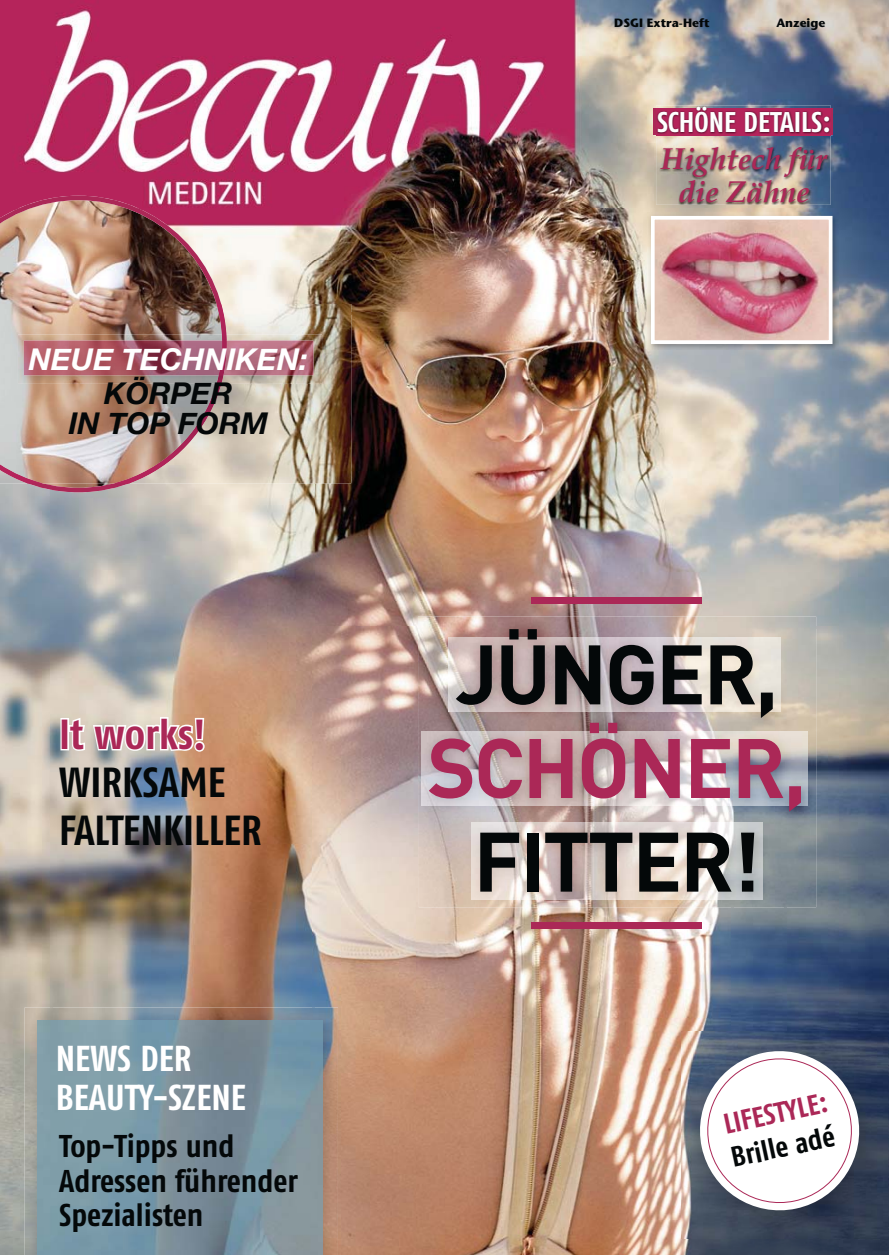
<style>
.page{position:relative;width:889px;height:1255px;background:#fff}
.page>*{position:absolute;margin:0;border:0;box-sizing:border-box;transform-origin:0 0}
.t1{font:700 82.8px "DIN";letter-spacing:-.03em;color:#040809}
.t2{font:700 82.8px "DIN";letter-spacing:-.03em;color:#ab2857}
.t3{font:700 42px/48px "Fago Co";color:#040809}
.t4{font:700 42px "Fago Co";color:#ab2857}
.t5{font:700 36px/39px "Fago Co";color:#fff}
.t6{font:700 31.5px/34.5px "Fago Co";color:#040809}
.t7{font:italic 700 30px/33px "Book Antiqua";color:#ab2857;text-align:center}
.t8{font:italic 700 30px/30px "Helvetica Neue";color:#040809;text-align:center}
.t9{font:italic 700 30px "Helvetica Neue";color:#fff}
.t10{font:700 28.5px "Fago Co";color:#fff}
.t11{font:700 28.5px "Fago Co";color:#ab2857}
.t12{font:700 28.5px "Fago Co";color:#040809}
.t13{font:700 12px "Stone Sans";color:#040809}
</style>
<div class="page">
<img style="left:0;top:0;width:889px;height:208px">
<img style="left:0;top:492px;width:51px;height:762px">
<img style="left:227px;top:208px;width:662px;height:52px">
<img style="left:227px;top:260px;width:420px;height:52px">
<img style="left:838px;top:260px;width:51px;height:994px">
<img style="left:314px;top:312px;width:524px;height:314px">
<img style="left:51px;top:483px;width:263px;height:524px">
<img style="left:312px;top:626px;width:106px;height:628px">
<img style="left:786px;top:626px;width:52px;height:405px">
<img style="left:417px;top:888px;width:314px;height:366px">
<img style="left:731px;top:907px;width:55px;height:124px">
<img style="left:731px;top:1238px;width:107px;height:16px">
<svg style="left:59px;top:715px;width:147px;height:38px"></svg>
<img style="left:25px;top:1007px;width:313px;height:247px">
<img style="left:37px;top:1020px;width:285px;height:234px">
<img style="left:0;top:196px;width:227px;height:296px">
<img style="left:226px;top:304px;width:125px;height:179px">
<img style="left:0;top:304px;width:226px;height:179px">
<img style="left:18px;top:335px;width:304px;height:49px">
<img style="left:217px;top:335px;width:10px;height:49px">
<img style="left:24px;top:340px;width:289px;height:35px">
<img style="left:219px;top:340px;width:8px;height:35px">
<img style="left:647px;top:213px;width:191px;height:137px">
<img style="left:656px;top:221px;width:171px;height:118px">
<div style="left:651px;top:216px;width:181px;height:128px;border:4px solid #fff"></div>
<div style="left:653px;top:108px;width:179px;height:27px;background:#ab2857"></div>
<img style="left:656px;top:105px;width:174px;height:100px">
<img style="left:656px;top:108px;width:174px;height:27px">
<div style="left:532px;top:597px;width:170px;height:6px;background:#ab2857"></div>
<div style="left:532px;top:922px;width:170px;height:6px;background:#ab2857"></div>
<img style="left:418px;top:616px;width:398px;height:291px">
<img style="left:448px;top:637px;width:332px;height:74px">
<img style="left:422px;top:731px;width:385px;height:74px">
<img style="left:471px;top:822px;width:291px;height:77px">
<img style="left:681px;top:1031px;width:206px;height:207px">
<svg style="left:692px;top:1043px;width:174px;height:174px"></svg>
<p class="t9" style="left:29px;top:340px;width:280px">NEUE TECHNIKEN:</p>
<p class="t8" style="left:69px;top:378px;width:201px">KÖRPER<br>IN TOP FORM</p>
<h2 class="t4" style="left:59px;top:719px;width:148px">It works!</h2>
<h2 class="t3" style="left:59px;top:761px;width:204px">WIRKSAME<br>FALTENKILLER</h2>
<p class="t5" style="left:56px;top:1041px;width:192px">NEWS DER<br>BEAUTY-SZENE</p>
<p class="t6" style="left:59px;top:1131px;width:240px">Top-Tipps und<br>Adressen führender<br>Spezialisten</p>
<p class="t13" style="left:614px;top:18px;width:97px">DSGI Extra-Heft</p>
<p class="t13" style="left:776px;top:18px;width:50px">Anzeige</p>
<p class="t10" style="left:657px;top:112px;width:175px">SCHÖNE DETAILS:</p>
<p class="t7" style="left:661px;top:143px;width:167px">Hightech für die Zähne</p>
<h1 class="t1" style="left:455px;top:620px;width:324px">JÜNGER,</h1>
<h1 class="t2" style="left:427px;top:714px;width:381px">SCHÖNER,</h1>
<h1 class="t1" style="left:473px;top:807px;width:288px">F ITTER!</h1>
<p class="t11" style="left:722px;top:1113px;width:107px;rotate:-12deg">LIFESTYLE:</p>
<p class="t12" style="left:729px;top:1147px;width:107px;rotate:-12deg">Brille adé</p>
</div>
